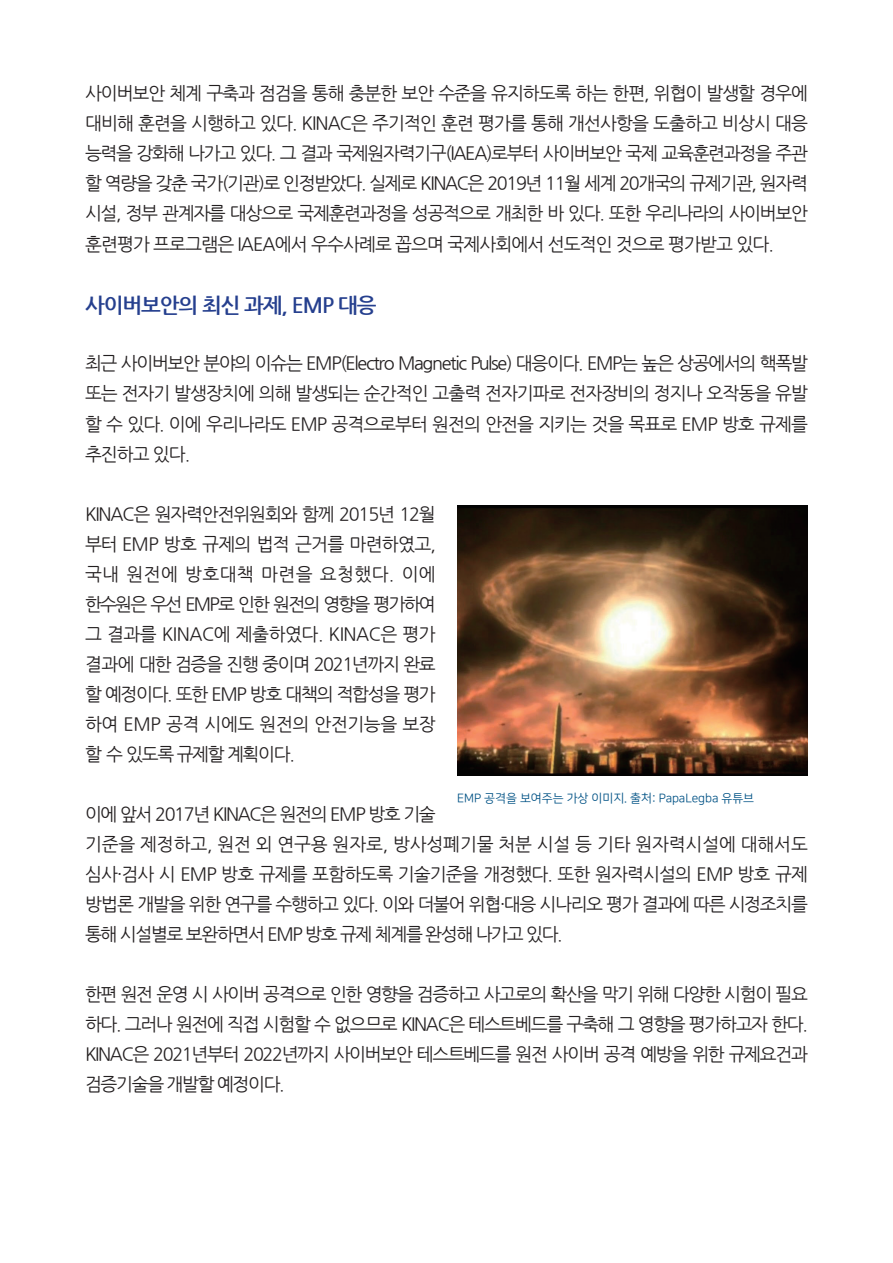
<style>
.page{position:relative;width:893px;height:1263px;background:#fff}
.page>*{position:absolute;margin:0;border:0;box-sizing:border-box;transform-origin:0 0}
.t1{font:700 21px "Nanum Gothic";letter-spacing:-.05em;color:#253f8e}
.t2{font:18px/30px "Nanum Gothic";letter-spacing:-.055em;color:#231f20;text-align:justify}
.t3{font:18px/30px "Nanum Gothic";letter-spacing:-.075em;color:#231f20}
.t4{font:12px "Nanum Square R";color:#015285}
</style>
<div class="page">
<img style="left:457px;top:505px;width:351px;height:270px">
<p class="t2" style="left:85px;top:79px;width:724px">사이버보안 체계 구축과 점검을 통해 충분한 보안 수준을 유지하도록 하는 한편, 위협이 발생할 경우에 대비해 훈련을 시행하고 있다. KINAC은 주기적인 훈련 평가를 통해 개선사항을 도출하고 비상시 대응 능력을 강화해 나가고 있다. 그 결과 국제원자력기구(IAEA)로부터 사이버보안 국제 교육훈련과정을 주관 할 역량을 갖춘 국가(기관)로 인정받았다. 실제로 KINAC은 2019년 11월 세계 20개국의 규제기관, 원자력 시설, 정부 관계자를 대상으로 국제훈련과정을 성공적으로 개최한 바 있다. 또한 우리나라의 사이버보안 훈련평가 프로그램은 IAEA에서 우수사례로 꼽으며 국제사회에서 선도적인 것으로 평가받고 있다.</p>
<p class="t1" style="left:85px;top:295px;width:293px">사이버보안의 최신 과제, EMP 대응</p>
<p class="t2" style="left:85px;top:349px;width:724px">최근 사이버보안 분야의 이슈는 EMP(Electro Magnetic Pulse) 대응이다. EMP는 높은 상공에서의 핵폭발 또는 전자기 발생장치에 의해 발생되는 순간적인 고출력 전자기파로 전자장비의 정지나 오작동을 유발 할 수 있다. 이에 우리나라도 EMP 공격으로부터 원전의 안전을 지키는 것을 목표로 EMP 방호 규제를 추진하고 있다.</p>
<p class="t2" style="left:85px;top:499px;width:352px">KINAC은 원자력안전위원회와 함께 2015년 12월 부터 EMP 방호 규제의 법적 근거를 마련하였고, 국내 원전에 방호대책 마련을 요청했다. 이에 한수원은 우선 EMP로 인한 원전의 영향을 평가하여 그 결과를 KINAC에 제출하였다. KINAC은 평가 결과에 대한 검증을 진행 중이며 2021년까지 완료 할 예정이다. 또한 EMP 방호 대책의 적합성을 평가 하여 EMP 공격 시에도 원전의 안전기능을 보장 할 수 있도록 규제할 계획이다.</p>
<p class="t4" style="left:457px;top:792px;width:299px">EMP 공격을 보여주는 가상 이미지. 출처: PapaLegba 유튜브</p>
<p class="t3" style="left:85px;top:799px;width:724px">이에 앞서 2017년 KINAC은 원전의 EMP 방호 기술<br>기준을 제정하고, 원전 외 연구용 원자로, 방사성폐기물 처분 시설 등 기타 원자력시설에 대해서도 심사·검사 시 EMP 방호 규제를 포함하도록 기술기준을 개정했다. 또한 원자력시설의 EMP 방호 규제 방법론 개발을 위한 연구를 수행하고 있다. 이와 더불어 위협·대응 시나리오 평가 결과에 따른 시정조치를 통해 시설별로 보완하면서 EMP 방호 규제 체계를 완성해 나가고 있다.</p>
<p class="t2" style="left:85px;top:979px;width:724px">한편 원전 운영 시 사이버 공격으로 인한 영향을 검증하고 사고로의 확산을 막기 위해 다양한 시험이 필요 하다. 그러나 원전에 직접 시험할 수 없으므로 KINAC은 테스트베드를 구축해 그 영향을 평가하고자 한다.<br>KINAC은 2021년부터 2022년까지 사이버보안 테스트베드를 원전 사이버 공격 예방을 위한 규제요건과 검증기술을 개발할 예정이다.</p>
</div>
